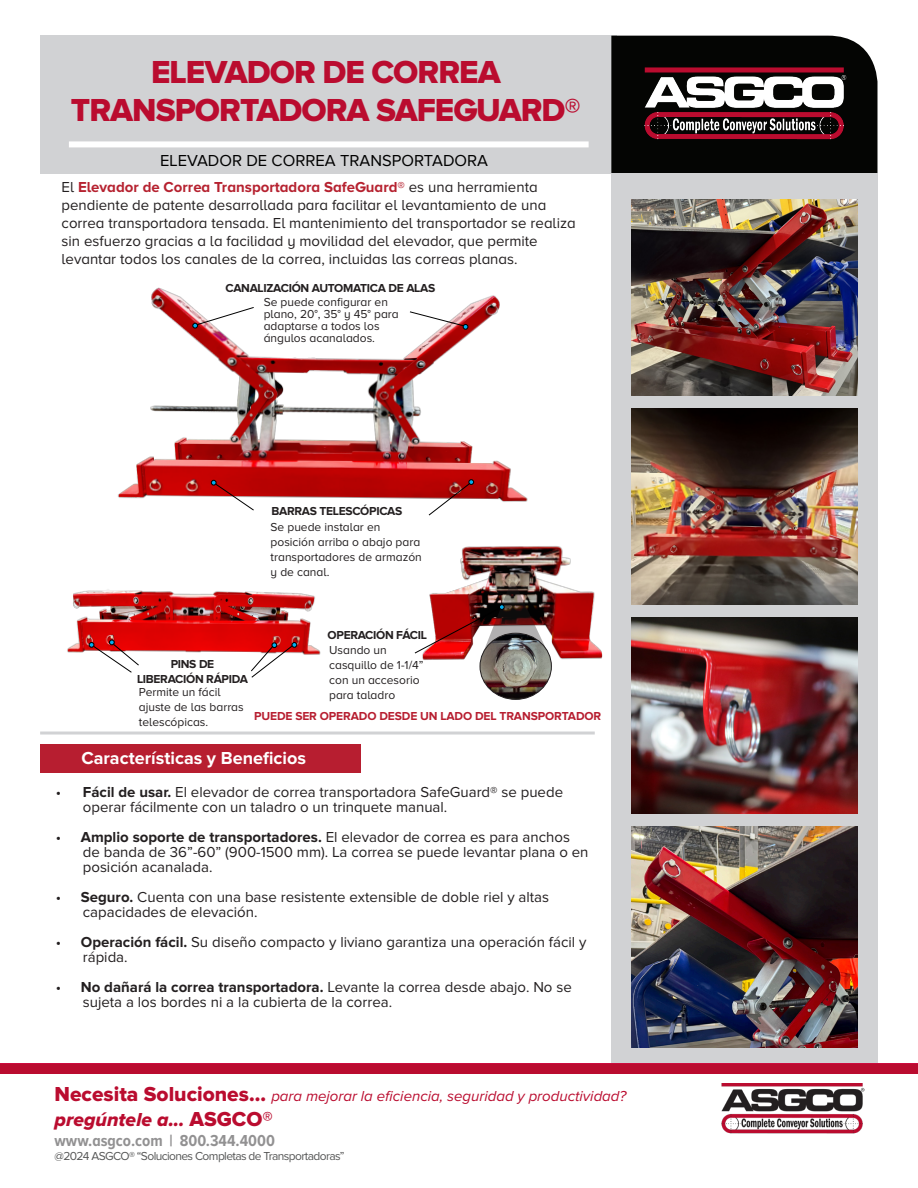
<style>
.page{position:relative;width:918px;height:1188px;background:#fff}
.page>*{position:absolute;margin:0;border:0;box-sizing:border-box;transform-origin:0 0}
.t1{font:33px/37.5px "Proxima Nova A Extrabld";letter-spacing:-.03em;color:#ba0c2f;text-align:center}
.Paragraph_Style_2{font:19.5px "Proxima Nova Extrabld It";color:#ba0c2f}
.t2{font:700 18px "Proxima Nova";color:#fff}
.t3{font:700 18px "Proxima Nova A";color:#d20d44}
.t4{font:16.5px "Proxima Nova A";color:#000}
.Paragraph_Style_2-2{font:700 16.5px "Proxima Nova A Cond";color:#929192}
.t5{font:15px/15px "Proxima Nova";color:#231f20}
.t6{font:15px/18px "Proxima Nova A";color:#231f20}
.Paragraph_Style_2-3{font:italic 15px "Proxima Nova";color:#ba0c2f}
.t7{font:700 15px "Proxima Nova A";color:#939598}
.t8{font:12px/15px "Proxima Nova A";color:#231f20}
.t9{font:700 12px "Proxima Nova A";letter-spacing:-.025em;color:#231f20}
.Paragraph_Style_2-4{font:12px "Proxima Nova";letter-spacing:-.05em;color:#555656}
.t10{font:700 12px "Proxima Nova A";letter-spacing:-.01em;color:#b71e30}
.s1{font-weight:700;color:#b62230}
.s2{font-weight:700}
.s3{font-family:"Proxima Nova Extrabld";font-style:normal;font-size:21px}
.s4{font-family:"Proxima Nova Extrabld";font-size:21px}
.s5{font-weight:400}
.s6{color:#d20d44}
</style>
<div class="page">
<div style="left:40px;top:36px;width:577px;height:138px;background:#d1d2d4"></div>
<div style="left:611px;top:36px;width:266px;height:138px;background:#040503"></div>
<div style="left:611px;top:174px;width:267px;height:893px;background:#d1d2d4"></div>
<div style="left:69px;top:141px;width:520px;height:6px;background:#fff"></div>
<img style="left:118px;top:287px;width:409px;height:212px">
<img style="left:409px;top:498px;width:194px;height:175px">
<img style="left:67px;top:589px;width:254px;height:66px">
<img style="left:480px;top:633px;width:71px;height:66px">
<div style="left:40px;top:744px;width:320px;height:29px;background:#b71e30"></div>
<img style="left:632px;top:409px;width:225px;height:195px">
<img style="left:632px;top:200px;width:225px;height:195px">
<img style="left:632px;top:618px;width:225px;height:195px">
<img style="left:632px;top:827px;width:225px;height:221px">
<hr style="left:40px;top:732px;width:555px;height:3px;background:#d1d2d4">
<img style="left:621px;top:60px;width:243px;height:98px">
<img style="left:721px;top:1083px;width:144px;height:51px">
<div style="left:0;top:1064px;width:918px;height:10px;background:#ba0c2f"></div>
<svg style="left:192px;top:307px;width:63px;height:21px"></svg>
<svg style="left:409px;top:311px;width:59px;height:19px"></svg>
<svg style="left:211px;top:480px;width:44px;height:31px"></svg>
<svg style="left:89px;top:640px;width:51px;height:33px"></svg>
<svg style="left:250px;top:642px;width:47px;height:36px"></svg>
<svg style="left:428px;top:479px;width:46px;height:37px"></svg>
<img style="left:414px;top:582px;width:133px;height:72px">
<p class="t1" style="left:71px;top:53px;width:511px">ELEVADOR DE CORREA<br>TRANSPORTADORA SAFEGUARD®</p>
<p class="t4" style="left:160px;top:151px;width:329px">ELEVADOR DE CORREA TRANSPORTADORA</p>
<p class="t6" style="left:62px;top:178px;width:516px">El <span class="s1">Elevador de Correa Transportadora SafeGuard®</span> es una herramienta pendiente de patente desarrollada para facilitar el levantamiento de una correa transportadora tensada. El mantenimiento del transportador se realiza sin esfuerzo gracias a la facilidad y movilidad del elevador, que permite levantar todos los canales de la correa, incluidas las correas planas.</p>
<p class="t9" style="left:225px;top:281px;width:211px">CANALIZACIÓN AUTOMATICA DE ALAS</p>
<p class="t8" style="left:264px;top:296px;width:137px;line-height:12px">Se puede configurar en plano, 20°, 35° y 45° para adaptarse a todos los ángulos acanalados.</p>
<p class="t9" style="left:272px;top:504px;width:132px">BARRAS TELESCÓPICAS</p>
<p class="t8" style="left:271px;top:519px;width:153px">Se puede instalar en posición arriba o abajo para transportadores de armazón y de canal.</p>
<p class="t9" style="left:328px;top:628px;width:101px">OPERACIÓN FÁCIL</p>
<p class="t8" style="left:329px;top:642px;width:96px">Usando un casquillo de 1-1/4” con un accesorio para taladro</p>
<p class="t9" style="left:171px;top:657px;width:45px">PINS DE</p>
<p class="t9" style="left:137px;top:672px;width:112px">LIBERACIÓN RÁPIDA</p>
<p class="t8" style="left:139px;top:684px;width:106px">Permite un fácil ajuste de las barras telescópicas.</p>
<p class="t10" style="left:254px;top:710px;width:349px">PUEDE SER OPERADO DESDE UN LADO DEL TRANSPORTADOR</p>
<p class="t2" style="left:81px;top:748px;width:226px">Características y Beneficios</p>
<p class="t5" style="left:83px;top:785px;width:482px;text-indent:-27px">• <span class="s2">Fácil de usar.</span> El elevador de correa transportadora SafeGuard® se puede operar fácilmente con un taladro o un trinquete manual.</p>
<p class="t5" style="left:83px;top:830px;width:507px;text-indent:-27px">• <span class="s2">Amplio soporte de transportadores.</span> El elevador de correa es para anchos de banda de 36”-60” (900-1500 mm). La correa se puede levantar plana o en posición acanalada.</p>
<p class="t5" style="left:83px;top:890px;width:468px;text-indent:-27px">• <span class="s2">Seguro.</span> Cuenta con una base resistente extensible de doble riel y altas capacidades de elevación.</p>
<p class="t5" style="left:83px;top:935px;width:505px;text-indent:-27px">• <span class="s2">Operación fácil.</span> Su diseño compacto y liviano garantiza una operación fácil y rápida.</p>
<p class="t5" style="left:83px;top:980px;width:490px;text-indent:-27px">• <span class="s2">No dañará la correa transportadora.</span> Levante la correa desde abajo. No se sujeta a los bordes ni a la cubierta de la correa.</p>
<p class="Paragraph_Style_2-3" style="left:55px;top:1085px;width:573px"><span class="s3">Necesita Soluciones...</span> para mejorar la eficiencia, seguridad y productividad?</p>
<p class="Paragraph_Style_2" style="left:55px;top:1108px;width:220px">pregúntele a... <span class="s4">ASGCO®</span></p>
<p class="Paragraph_Style_2-2" style="left:55px;top:1131px;width:222px">www.asgco.com | 800.344.4000</p>
<p class="Paragraph_Style_2-4" style="left:55px;top:1149px;width:291px">@2024 ASGCO® “Soluciones Completas de Transportadoras”</p>
<p class="t3" style="left:51px;top:1088px;width:191px">Necesitan Soluciones<span class="s5">...</span></p>
<p class="t7" style="left:51px;top:1132px;width:336px">www.asgco.com <span class="s6">|</span> 610.821.0216 <span class="s6">|</span> info@asgco.com</p>
</div>
